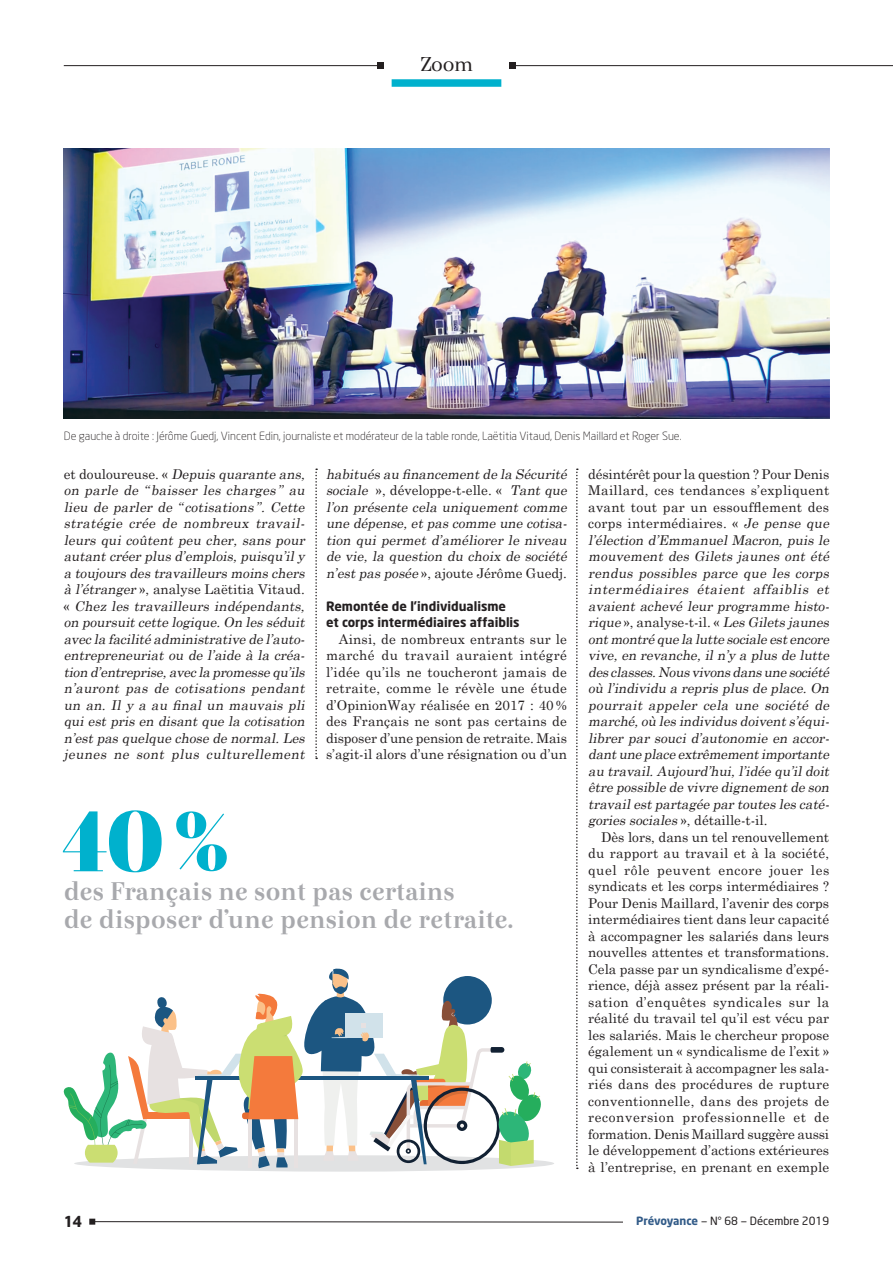
<style>
.page{position:relative;width:893px;height:1263px;background:#fff}
.page>*{position:absolute;margin:0;border:0;box-sizing:border-box;transform-origin:0 0}
.p_lettrine{font:900 90px "Otama Display";color:#00b1cd}
.p_lettrine-2{font:700 26.7px/28.3px "Otama";letter-spacing:-.005em;color:#a8a9ad}
.t1{font:21px "Otama";color:#231f20}
.t2{font:700 15px "Neo Sans";color:#231f20}
.t3{font:italic 13.5px/16.5px "Century Schoolbook";letter-spacing:.015em;color:#231f20}
.t4{font:13.5px/16.5px "Century Schoolbook";color:#231f20;text-align:justify}
.p_question{font:700 12.75px/16.5px "Neo Sans";color:#231f20}
.intro{font:300 11.25px "Neo Sans";color:#231f20}
.t5{font:11.25px "Neo Sans";color:#231f20}
.s1{font-style:normal}
.s2{font-weight:700;color:#325b88}
</style>
<div class="page">
<svg style="left:89px;top:1219px;width:534px;height:6px"></svg>
<svg style="left:315px;top:468px;width:2px;height:291px"></svg>
<svg style="left:576px;top:468px;width:2px;height:701px"></svg>
<hr style="left:64px;top:65px;width:316px;height:1px;background:#231f20">
<svg style="left:377px;top:63px;width:6px;height:6px"></svg>
<hr style="left:513px;top:65px;width:380px;height:1px;background:#231f20">
<svg style="left:510px;top:63px;width:6px;height:6px"></svg>
<div style="left:392px;top:79px;width:109px;height:8px;background:#00b1cd"></div>
<img style="left:64px;top:149px;width:765px;height:270px">
<svg style="left:63px;top:968px;width:491px;height:204px"></svg>
<p class="t1" style="left:420px;top:51px;width:54px">Zoom</p>
<p class="intro" style="left:64px;top:429px;width:619px">De gauche à droite : Jérôme Guedj, Vincent Edin, journaliste et modérateur de la table ronde, Laëtitia Vitaud, Denis Maillard et Roger Sue.</p>
<p class="t3" style="left:64px;top:465px;width:245px"><span class="s1">e t d o u l o u r e u s e . «</span> Depuis quarante ans, on parle de “ baisser les charges ” au lieu de parler de “ cotisations ”. Cette stratégie crée de nombreux travail&shy;leurs qui coûtent peu cher, sans pour autantcréer plus d’emplois,puisqu’ily a toujours des travailleurs moins chers à l’étranger <span class="s1">», analyse Laëtitia Vitaud. «</span> Chez les travailleurs indépendants, on poursuitcette logique.On les séduit avec la facilité administrative de l’auto&shy;entrepreneuriat ou de l’aide à la créa&shy;tion d’entreprise,avec la promesse qu’ils n’auront pas de cotisations pendant un an. Il y a au final un mauvais pli qui est pris en disant que la cotisation n’estpas quelque chose de normal.Les jeunes ne sont plus culturellement</p>
<p class="t3" style="left:326px;top:465px;width:245px;text-align:justify">habitués au financementde la Sécurité sociale <span class="s1">», développe-t-elle. «</span> Tant que l’on présente cela uniquement comme une dépense, et pas comme une cotisa&shy;tion qui permet d’améliorer le niveau de vie, la question du choix de société n’estpas posée <span class="s1">», ajoute Jérôme Guedj.</span></p>
<p class="p_question" style="left:326px;top:597px;width:195px">Remontée de l'individualisme et corps intermédiaires affaiblis</p>
<p class="t4" style="left:326px;top:630px;width:243px;text-indent:13px">Ainsi, de nombreux entrants sur le marché du travail auraient intégré l’idée qu’ils ne toucheront jamais de retraite, comme le révèle une étude d’OpinionWay réalisée en 2017 : 40 % des Français ne sont pas certains de disposer d’une pension de retraite. Mais s’agit-il alors d’une résignation ou d’un</p>
<p class="p_lettrine" style="left:64px;top:785px;width:165px">40%</p>
<p class="p_lettrine-2" style="left:64px;top:877px;width:451px">des Français ne sont pas certains<br>de disposer d’une pension de retraite.</p>
<p class="t3" style="left:588px;top:465px;width:245px"><span class="s1">désintérêt pour la question ? Pour Denis Maillard, ces tendances s’expliquent avant tout par un essoufflement des corps intermédiaires. «</span> Je pense que l’élection d’Emmanuel Macron, puis le mouvement des Gilets jaunes ont été rendus possibles parce que les corps intermédiaires étaient affaiblis et avaient achevé leur programme histo&shy;rique <span class="s1">» , a n a l y s e - t - i l . «</span> Les Gilets jaunes ontmontré que la lutte sociale estencore vive, en revanche, il n’y a plus de lutte des classes.Nous vivons dans une société où l’individu a repris plus de place. On pourrait appeler cela une société de marché,où les individus doivents’équi&shy;librer par souci d’autonomie en accor&shy;dantune place extrêmementimportante au travail.Auj ourd’hui,l’idée qu’ildoit être possible de vivre dignementde son travailestpartagée par toutes les caté&shy;gories sociales <span class="s1">», détaille-t-il.</span></p>
<p class="t4" style="left:588px;top:828px;width:243px;text-indent:13px">Dès lors, dans un tel renouvellement du rapport au travail et à la société, quel rôle peuvent encore jouer les syndicats et les corps intermédiaires ?<br>Pour Denis Maillard, l’avenir des corps intermédiaires tient dans leur capacité à accompagner les salariés dans leurs nouvelles attentes et transformations.<br>Cela passe par un syndicalisme d’expé&shy;rience, déjà assez présent par la réali&shy;sation d’enquêtes syndicales sur la réalité du travail tel qu’il est vécu par les salariés. Mais le chercheur propose également un « syndicalisme de l’exit » qui consisterait à accompagner les sala&shy;riés dans des procédures de rupture conventionnelle, dans des projets de reconversion professionnelle et de formation. Denis Maillard suggère aussi le développement d’actions extérieures à l’entreprise, en prenant en exemple</p>
<p class="t2" style="left:64px;top:1211px;width:20px">14</p>
<p class="t5" style="left:636px;top:1214px;width:194px"><span class="s2">Prévoyance</span> — N° 68 — Décembre 2019</p>
</div>
